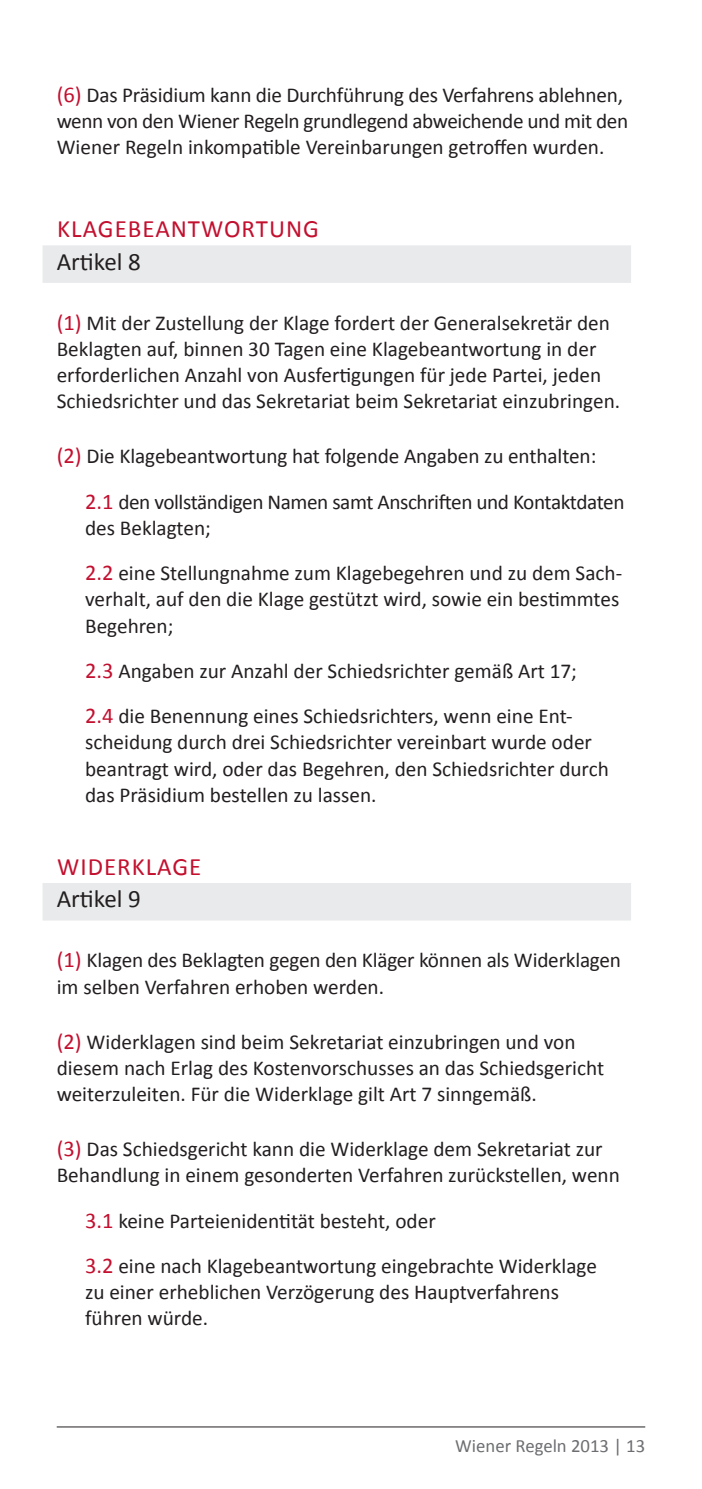
<style>
.page{position:relative;width:702px;height:1489px;background:#fff}
.page>*{position:absolute;margin:0;border:0;box-sizing:border-box;transform-origin:0 0}
.t1{font:25px "Calibri";letter-spacing:.04em;color:#c3102f}
.t2{font:25px "Calibri";color:#231f20}
.t3{font:21.25px/26.2px "Calibri";color:#231f20}
.t4{font:21.25px/45.2px "Calibri";letter-spacing:-.02em;color:#231f20}
.t5{font:18.75px "Calibri";color:#6d6e71}
.s1{font-size:22.5px;color:#c3102f}
</style>
<div class="page">
<hr style="left:57px;top:1426px;width:588px;height:1px;background:#231f20">
<div style="left:43px;top:245px;width:588px;height:38px;background:#e9eaeb"></div>
<div style="left:43px;top:883px;width:588px;height:37px;background:#e9eaeb"></div>
<p class="t3" style="left:57px;top:82px;width:573px"><span class="s1">(6)</span> Das Präsidium kann die Durchführung des Verfahrens ablehnen, wenn von den Wiener Regeln grundlegend abweichende und mit den<br>Wiener Regeln inkompatible Vereinbarungen getroffen wurden.</p>
<p class="t1" style="left:57px;top:213px;width:263px">KLAGEBEANTWORTUNG</p>
<p class="t2" style="left:57px;top:245px;width:86px">Artikel 8</p>
<p class="t3" style="left:57px;top:309px;width:565px"><span class="s1">(1)</span> Mit der Zustellung der Klage fordert der Generalsekretär den Beklagten auf, binnen 30 Tagen eine Klagebeantwortung in der erforderlichen Anzahl von Ausfertigungen für jede Partei, jeden Schiedsrichter und das Sekretariat beim Sekretariat einzubringen.</p>
<p class="t4" style="left:85px;top:434px;width:541px;text-indent:-28px"><span class="s1">(2)</span> Die Klagebeantwortung hat folgende Angaben zu enthalten:<br><span class="s1">2.1</span> den vollständigen Namen samt Anschriften und Kontaktdaten</p>
<p class="t3" style="left:85px;top:505px;width:538px;line-height:45.2px">des Beklagten;<br><span class="s1">2.2</span> eine Stellungnahme zum Klagebegehren und zu dem Sach-</p>
<p class="t3" style="left:85px;top:586px;width:535px">verhalt, auf den die Klage gestützt wird, sowie ein bestimmtes<br>Begehren;</p>
<p class="t3" style="left:85px;top:648px;width:493px;line-height:45.2px"><span class="s1">2.3</span> Angaben zur Anzahl der Schiedsrichter gemäß Art 17;<br><span class="s1">2.4</span> die Benennung eines Schiedsrichters, wenn eine Ent-</p>
<p class="t3" style="left:85px;top:729px;width:525px">scheidung durch drei Schiedsrichter vereinbart wurde oder beantragt wird, oder das Begehren, den Schiedsrichter durch das Präsidium bestellen zu lassen.</p>
<p class="t1" style="left:57px;top:857px;width:146px">WIDERKLAGE</p>
<p class="t2" style="left:57px;top:883px;width:86px">Artikel 9</p>
<p class="t3" style="left:57px;top:947px;width:566px"><span class="s1">(1)</span> Klagen des Beklagten gegen den Kläger können als Widerklagen im selben Verfahren erhoben werden.</p>
<p class="t3" style="left:57px;top:1028px;width:549px"><span class="s1">(2)</span> Widerklagen sind beim Sekretariat einzubringen und von diesem nach Erlag des Kostenvorschusses an das Schiedsgericht weiterzuleiten. Für die Widerklage gilt Art 7 sinngemäß.</p>
<p class="t3" style="left:57px;top:1135px;width:564px"><span class="s1">(3)</span> Das Schiedsgericht kann die Widerklage dem Sekretariat zur<br>Behandlung in einem gesonderten Verfahren zurückstellen, wenn</p>
<p class="t3" style="left:85px;top:1197px;width:513px;line-height:45.2px"><span class="s1">3.1</span> keine Parteienidentität besteht, oder<br><span class="s1">3.2</span> eine nach Klagebeantwortung eingebrachte Widerklage</p>
<p class="t3" style="left:85px;top:1278px;width:475px">zu einer erheblichen Verzögerung des Hauptverfahrens führen würde.</p>
<p class="t5" style="left:455px;top:1433px;width:191px">Wiener Regeln 2013 | 13</p>
</div>
